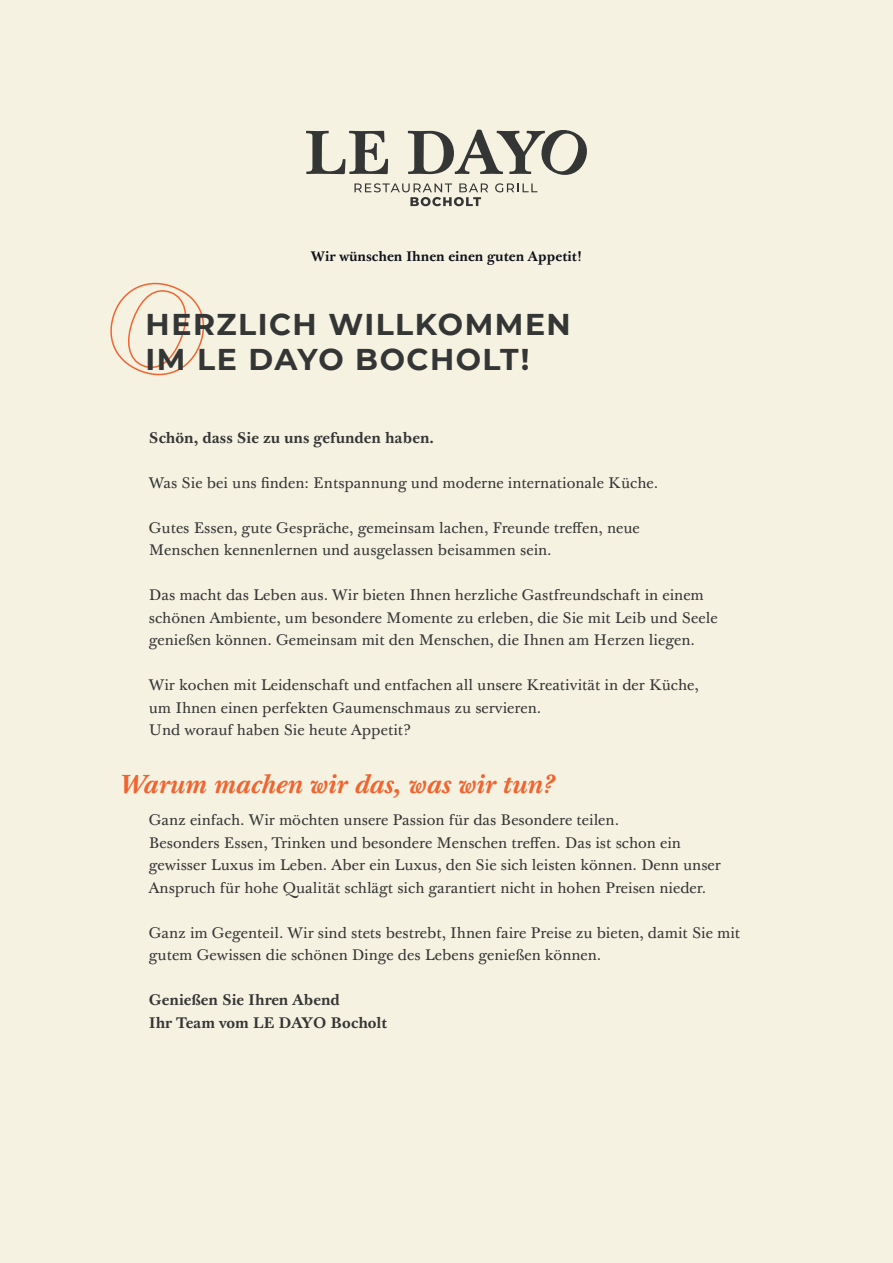
<style>
.page{position:relative;width:893px;height:1263px;background:#f5f2e2}
.page>*{position:absolute;margin:0;border:0;box-sizing:border-box;transform-origin:0 0}
.t1{font:700 30px "Montserrat";letter-spacing:.05em;color:#343535}
.t2{font:italic 700 25.5px "Baskerville 10 Pro";color:#f2642f}
.t3{font:15px/22.5px "Baskerville 10 Pro";color:#343535}
.t4{font:700 15px "Baskerville 10 Pro";color:#343535}
.t5{font:700 13.5px "Baskerville 10 Pro";color:#0d1019}
</style>
<div class="page">
<svg style="left:306px;top:129px;width:281px;height:77px"></svg>
<svg style="left:110px;top:282px;width:95px;height:94px"></svg>
<p class="t5" style="left:311px;top:247px;width:273px">Wir wünschen Ihnen einen guten Appetit!</p>
<p class="t1" style="left:146px;top:303px;width:427px">HERZLICH WILLKOMMEN</p>
<p class="t1" style="left:146px;top:337px;width:385px">IM LE DAYO BOCHOLT!</p>
<p class="t4" style="left:149px;top:428px;width:287px">Schön, dass Sie zu uns gefunden haben.</p>
<p class="t3" style="left:149px;top:472px;width:511px">Was Sie bei uns finden: Entspannung und moderne internationale Küche.</p>
<p class="t3" style="left:149px;top:517px;width:492px">Gutes Essen, gute Gespräche, gemeinsam lachen, Freunde treffen, neue</p>
<p class="t3" style="left:149px;top:540px;width:404px">Menschen kennenlernen und ausgelassen beisammen sein.</p>
<p class="t3" style="left:149px;top:585px;width:557px">Das macht das Leben aus. Wir bieten Ihnen herzliche Gastfreundschaft in einem</p>
<p class="t3" style="left:149px;top:607px;width:570px">schönen Ambiente, um besondere Momente zu erleben, die Sie mit Leib und Seele</p>
<p class="t3" style="left:149px;top:630px;width:548px">genießen können. Gemeinsam mit den Menschen, die Ihnen am Herzen liegen.</p>
<p class="t3" style="left:149px;top:675px;width:551px">Wir kochen mit Leidenschaft und entfachen all unsere Kreativität in der Küche,</p>
<p class="t3" style="left:149px;top:697px;width:394px">um Ihnen einen perfekten Gaumenschmaus zu servieren.</p>
<p class="t3" style="left:149px;top:720px;width:263px">Und worauf haben Sie heute Appetit?</p>
<p class="t2" style="left:119px;top:768px;width:436px">Warum machen wir das, was wir tun?</p>
<p class="t3" style="left:149px;top:810px;width:472px">Ganz einfach. Wir möchten unsere Passion für das Besondere teilen.</p>
<p class="t3" style="left:149px;top:832px;width:534px">Besonders Essen, Trinken und besondere Menschen treffen. Das ist schon ein</p>
<p class="t3" style="left:149px;top:855px;width:574px">gewisser Luxus im Leben. Aber ein Luxus, den Sie sich leisten können. Denn unser<br>Anspruch für hohe Qualität schlägt sich garantiert nicht in hohen Preisen nieder.</p>
<p class="t3" style="left:149px;top:922px;width:593px">Ganz im Gegenteil. Wir sind stets bestrebt, Ihnen faire Preise zu bieten, damit Sie mit gutem Gewissen die schönen Dinge des Lebens genießen können.</p>
<p class="t4" style="left:149px;top:990px;width:193px">Genießen Sie Ihren Abend</p>
<p class="t4" style="left:149px;top:1013px;width:240px">Ihr Team vom LE DAYO Bocholt</p>
</div>
